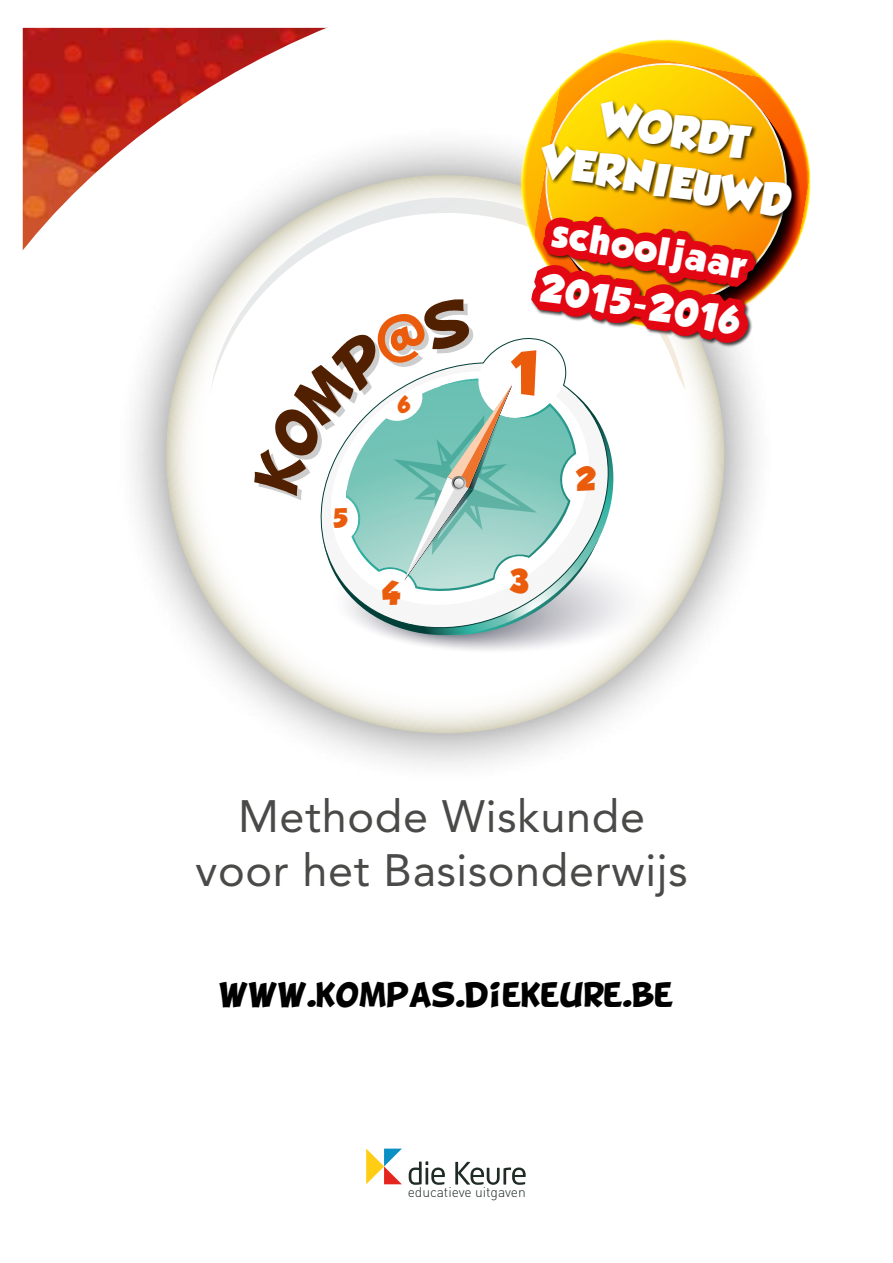
<style>
.page{position:relative;width:893px;height:1263px;background:#fff}
.page>*{position:absolute;margin:0;border:0;box-sizing:border-box;transform-origin:0 0}
.t1{font:54px "GROBOLD";color:#ea5b0b}
.t2{font:45px/54px "Avenir";letter-spacing:.015em;color:#4a4a49;text-align:center}
.t3{font:40.5px/51px "GROBOLD";color:#fff;text-align:center}
.t4{font:34.65px/56.4px "GROBOLD";color:#fff}
.t5{font:29.25px "GROBOLD";color:#ea5b0b}
.t6{font:27.75px "BD Cartoon Shout";letter-spacing:.015em;color:#000}
.t7{font:24.75px "GROBOLD";color:#ea5b0b}
.t8{font:21px "GROBOLD";color:#ea5b0b}
.t9{font:300 13.95px "DIN";letter-spacing:-.005em;color:#1f2b25}
</style>
<div class="page">
<svg style="left:22px;top:27px;width:306px;height:224px"></svg>
<svg style="left:409px;top:1161px;width:36px;height:24px"></svg>
<svg style="left:455px;top:1162px;width:71px;height:23px"></svg>
<svg style="left:366px;top:1148px;width:36px;height:36px"></svg>
<div style="left:113px;top:122px;width:664px;height:664px;background:#000;opacity:.5"></div>
<svg style="left:157px;top:175px;width:576px;height:567px"></svg>
<svg style="left:206px;top:213px;width:481px;height:444px"></svg>
<svg style="left:306px;top:635px;width:369px;height:22px"></svg>
<svg style="left:772px;top:85px;width:29px;height:221px"></svg>
<div style="left:540px;top:100px;width:257px;height:122px;background:#000;opacity:.75"></div>
<svg style="left:252px;top:43px;width:520px;height:592px"></svg>
<p class="t8" style="left:398px;top:392px;width:13px">6</p>
<p class="t7" style="left:333px;top:504px;width:16px">5</p>
<p class="t5" style="left:382px;top:576px;width:19px">4</p>
<p class="t3" style="left:555px;top:84px;width:253px;rotate:10deg">WORDT<br>VERNIEUWD</p>
<p class="t4" style="left:556px;top:204px;width:203px;rotate:10deg">schooljaar<br>2015-2016</p>
<p class="t1" style="left:511px;top:342px;width:29px">1</p>
<p class="t5" style="left:510px;top:564px;width:20px">3</p>
<p class="t5" style="left:576px;top:462px;width:21px">2</p>
<p class="t2" style="left:196px;top:789px;width:493px">Methode Wiskunde voor het Basisonderwijs</p>
<p class="t6" style="left:219px;top:981px;width:456px">WWW.KOMPAS.DIEKEURE.BE</p>
<p class="t9" style="left:408px;top:1183px;width:120px">educatieve uitgaven</p>
</div>
